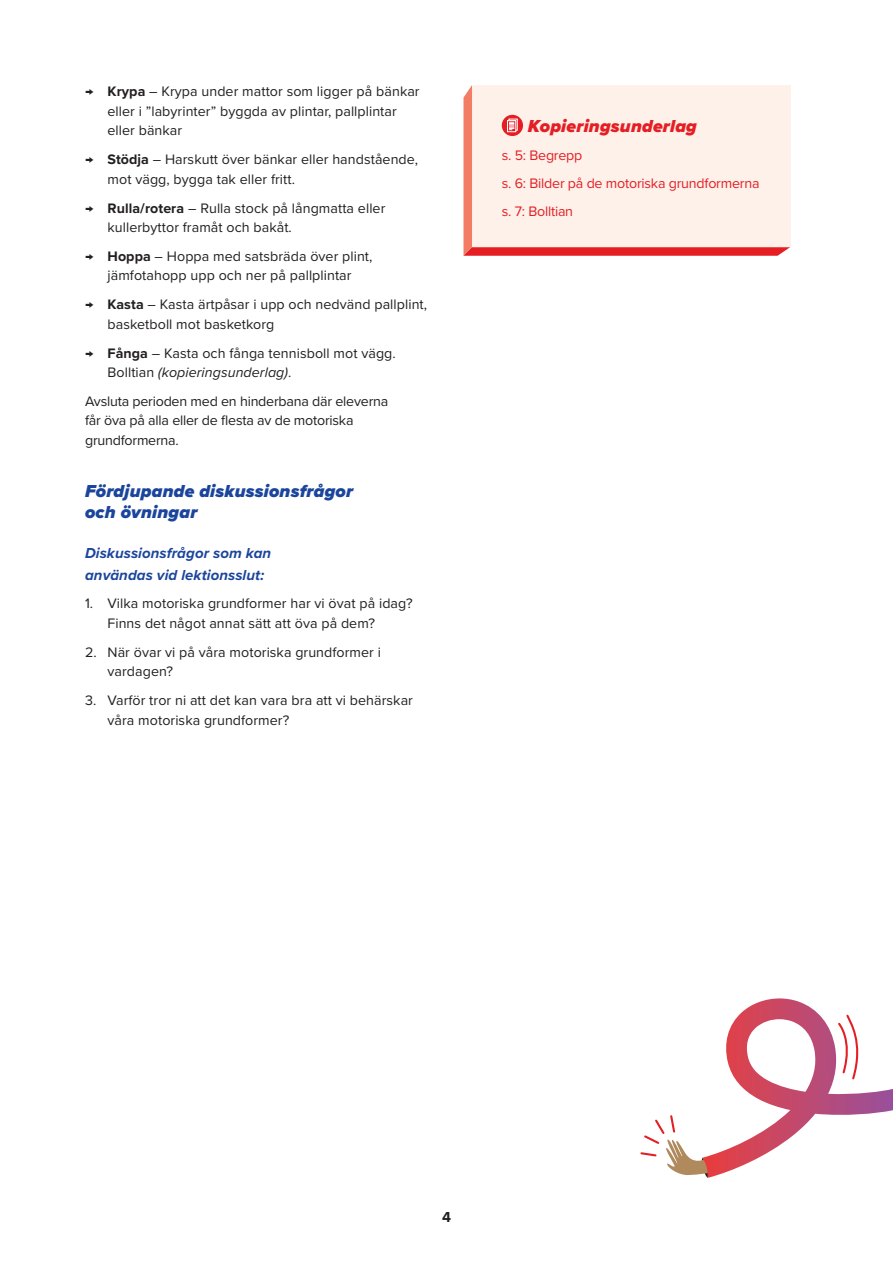
<style>
.page{position:relative;width:893px;height:1263px;background:#fff}
.page>*{position:absolute;margin:0;border:0;box-sizing:border-box;transform-origin:0 0}
.t1{font:italic 900 18px/21.6px "Proxima Nova";letter-spacing:.01em;color:#1b459c}
.t2{font:italic 900 18px "Proxima Nova";letter-spacing:.01em;color:#e51e24}
.t3{font:italic 700 15px/22.5px "Proxima Nova";letter-spacing:.005em;color:#1b459c}
.t4{font:700 15px "Proxima Nova";color:#231f20}
.t5{font:14.25px/19.5px "Proxima Nova";letter-spacing:.005em;color:#231f20}
.t6{font:14.25px/19.5px "Proxima Nova";letter-spacing:-.015em;color:#231f20}
.t7{font:14.25px/28px "Proxima Nova";letter-spacing:-.015em;color:#e51e24}
.s1{font-weight:700}
.s2{font-style:italic}
</style>
<div class="page">
<svg style="left:640px;top:998px;width:253px;height:180px"></svg>
<svg style="left:463px;top:85px;width:327px;height:171px;background:#fbe3dc"></svg>
<p class="t5" style="left:108px;top:81px;width:314px;text-indent:-23px">→ <span class="s1">Krypa</span> – Krypa under mattor som ligger på bänkar eller i ”labyrinter” byggda av plintar, pallplintar eller bänkar</p>
<p class="t5" style="left:108px;top:149px;width:312px;text-indent:-23px">→ <span class="s1">Stödja</span> – Harskutt över bänkar eller handstående, mot vägg, bygga tak eller fritt.</p>
<p class="t5" style="left:108px;top:197px;width:279px;text-indent:-23px">→ <span class="s1">Rulla/rotera</span> – Rulla stock på långmatta eller kullerbyttor framåt och bakåt.</p>
<p class="t5" style="left:85px;top:246px;width:289px;text-align:center">→ <span class="s1">Hoppa</span> – Hoppa med satsbräda över plint, jämfotahopp upp och ner på pallplintar</p>
<p class="t5" style="left:108px;top:294px;width:321px;text-indent:-23px">→ <span class="s1">Kasta</span> – Kasta ärtpåsar i upp och nedvänd pallplint, basketboll mot basketkorg</p>
<p class="t5" style="left:108px;top:342px;width:290px;text-indent:-23px">→ <span class="s1">Fånga</span> – Kasta och fånga tennisboll mot vägg.<br>Bolltian <span class="s2">(kopieringsunderlag)</span>.</p>
<p class="t6" style="left:85px;top:391px;width:305px">Avsluta perioden med en hinderbana där eleverna får öva på alla eller de flesta av de motoriska grundformerna.</p>
<p class="t1" style="left:85px;top:480px;width:270px">Fördjupande diskussionsfrågor och övningar</p>
<p class="t3" style="left:85px;top:541px;width:188px">Diskussionsfrågor som kan användas vid lektionsslut:</p>
<p class="t5" style="left:108px;top:593px;width:307px;text-indent:-23px">1. Vilka motoriska grundformer har vi övat på idag?<br>Finns det något annat sätt att öva på dem?</p>
<p class="t5" style="left:108px;top:641px;width:275px;text-indent:-23px">2. När övar vi på våra motoriska grundformer i vardagen?</p>
<p class="t5" style="left:108px;top:690px;width:307px;text-indent:-23px">3. Varför tror ni att det kan vara bra att vi behärskar våra motoriska grundformer?</p>
<p class="t2" style="left:528px;top:112px;width:171px">Kopieringsunderlag</p>
<p class="t7" style="left:502px;top:140px;width:259px">s. 5: Begrepp<br>s. 6: Bilder på de motoriska grundformerna s. 7: Bolltian</p>
<p class="t4" style="left:442px;top:1205px;width:10px">4</p>
</div>
